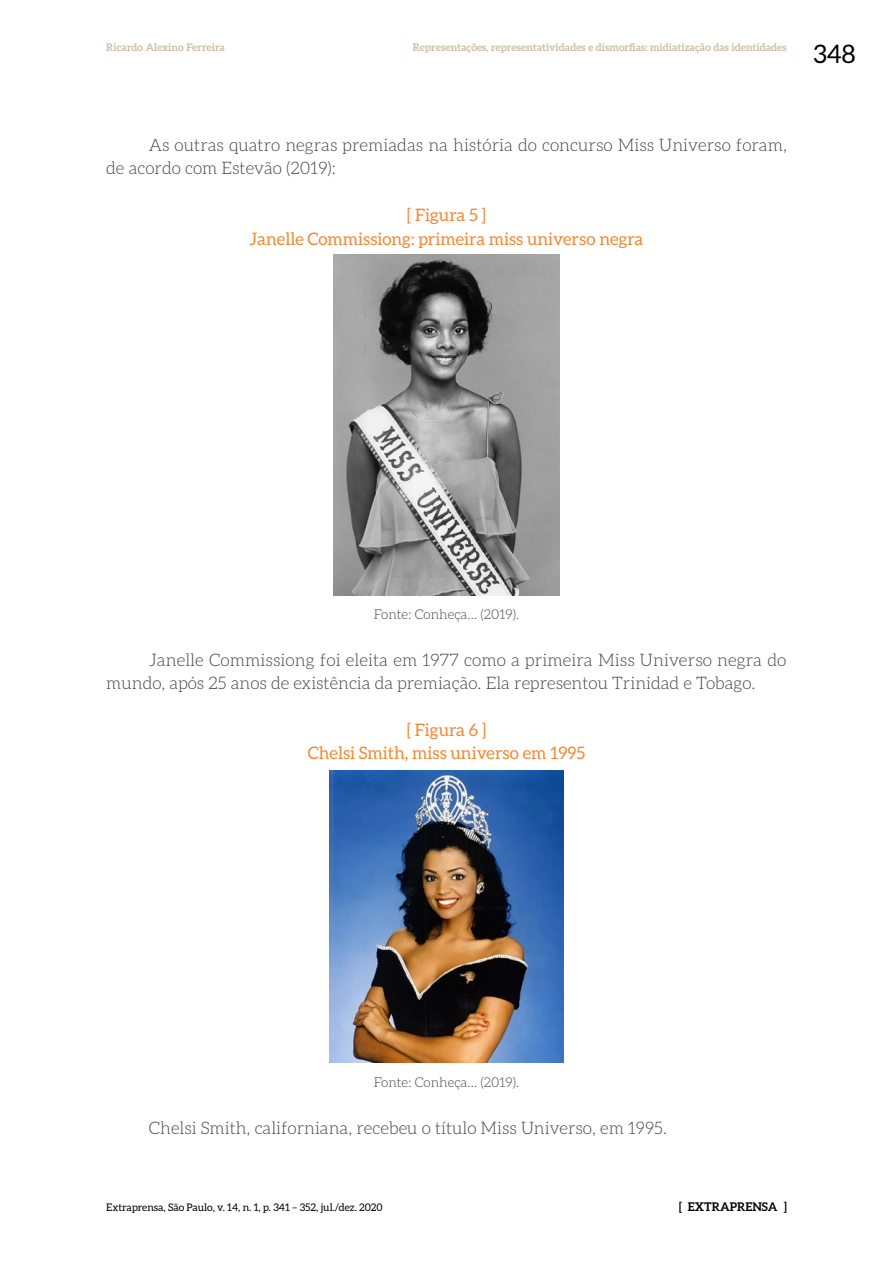
<style>
.page{position:relative;width:893px;height:1263px;background:#fff}
.page>*{position:absolute;margin:0;border:0;box-sizing:border-box;transform-origin:0 0}
.t1{font:25.5px "Aleo";color:#000}
.t2{font:300 17.25px/23.4px "Aleo";color:#414042}
.t3{font:17.25px/23.4px "Aleo";color:#f68833;text-align:center}
.t4{font:300 13.5px "Aleo";color:#414042}
.t5{font:700 12px "Aleo";color:#000}
.t6{font:700 10.5px "Aleo";color:#ccbea6}
.t7{font:10.5px "Aleo";color:#000}
</style>
<div class="page">
<img style="left:333px;top:255px;width:227px;height:340px">
<img style="left:330px;top:771px;width:233px;height:291px">
<p class="t6" style="left:106px;top:41px;width:120px">Ricardo Alexino Ferreira</p>
<p class="t6" style="left:413px;top:41px;width:375px">Representações, representatividades e dismorfias: midiatização das identidades</p>
<h1 class="t1" style="left:813px;top:40px;width:44px">348</h1>
<p class="t2" style="left:106px;top:133px;width:682px;text-indent:43px">As outras quatro negras premiadas na história do concurso Miss Universo foram, de acordo com Estevão (2019):</p>
<p class="t3" style="left:250px;top:203px;width:395px">[ Figura 5 ]<br>Janelle Commissiong: primeira miss universo negra</p>
<p class="t4" style="left:374px;top:607px;width:147px">Fonte: Conheça… (2019).</p>
<p class="t2" style="left:106px;top:648px;width:682px;text-indent:43px">Janelle Commissiong foi eleita em 1977 como a primeira Miss Universo negra do mundo, após 25 anos de existência da premiação. Ela representou Trinidad e Tobago.</p>
<p class="t3" style="left:308px;top:718px;width:279px">[ Figura 6 ]<br>Chelsi Smith, miss universo em 1995</p>
<p class="t4" style="left:374px;top:1075px;width:147px">Fonte: Conheça… (2019).</p>
<p class="t2" style="left:149px;top:1116px;width:520px">Chelsi Smith, californiana, recebeu o título Miss Universo, em 1995.</p>
<p class="t7" style="left:106px;top:1201px;width:278px">Extraprensa, São Paulo, v. 14, n. 1, p. 341 – 352, jul./dez. 2020</p>
<p class="t5" style="left:679px;top:1199px;width:109px">[ EXTRAPRENSA ]</p>
</div>
